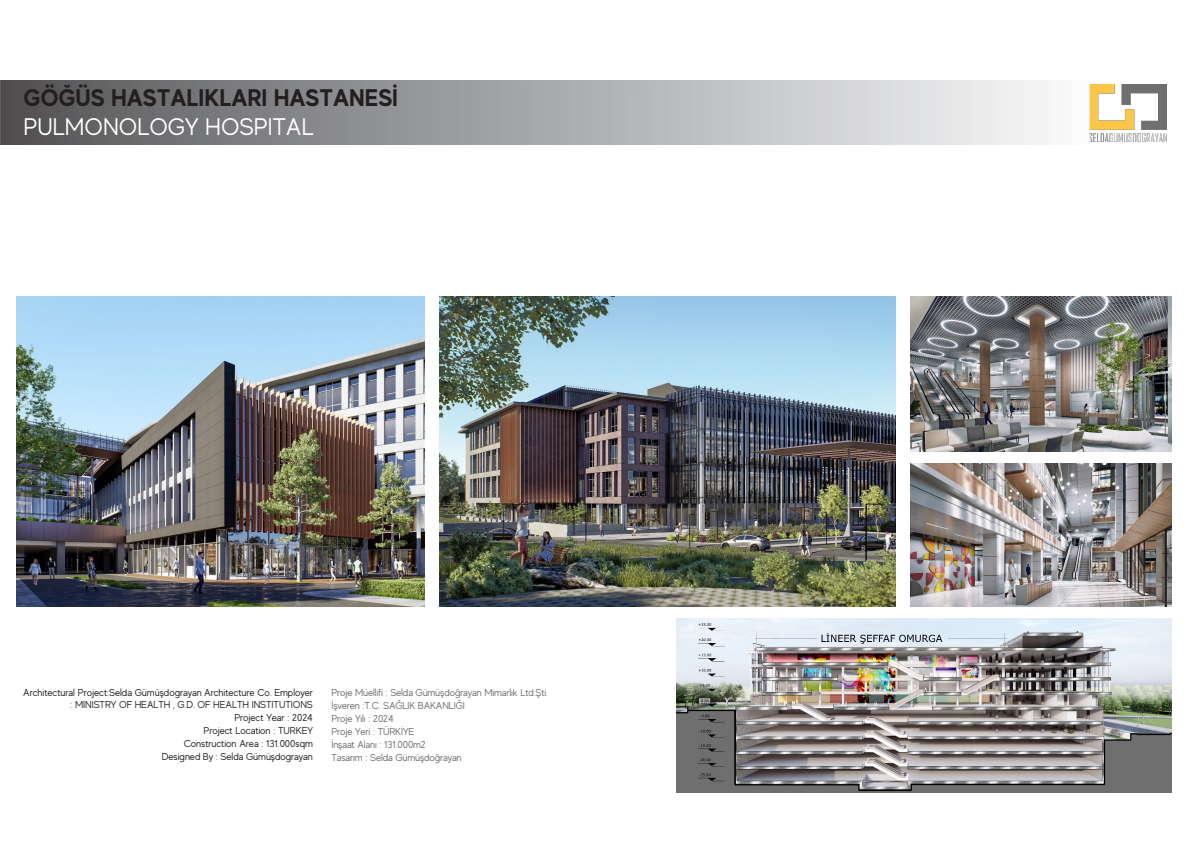
<style>
.page{position:relative;width:1191px;height:842px;background:#fff}
.page>*{position:absolute;margin:0;border:0;box-sizing:border-box;transform-origin:0 0}
.t1{font:700 24px "MADE Evolve Sans";color:#231f20}
.t2{font:24px "MADE Evolve Sans";color:#fff}
.t3{font:10px/12px "MADE Evolve Sans";letter-spacing:-.005em;color:#231f20;text-align:right}
.t4{font:10px "MADE Evolve Sans";letter-spacing:-.01em;color:#6e6e6c}
</style>
<div class="page">
<img style="left:1089px;top:84px;width:77px;height:57px">
<img style="left:0;top:80px;width:1047px;height:64px">
<img style="left:17px;top:296px;width:408px;height:311px">
<img style="left:440px;top:296px;width:455px;height:311px">
<img style="left:910px;top:463px;width:262px;height:144px">
<img style="left:910px;top:296px;width:262px;height:156px">
<img style="left:677px;top:618px;width:494px;height:174px">
<h2 class="t1" style="left:24px;top:83px;width:376px">GÖĞÜS HASTALIKLARI HASTANESİ</h2>
<h2 class="t2" style="left:24px;top:112px;width:292px">PULMONOLOGY HOSPITAL</h2>
<p class="t3" style="left:23px;top:686px;width:291px">Architectural Project:Selda Gümüşdograyan Architecture Co. Employer : MINISTRY OF HEALTH , G.D. OF HEALTH INSTITUTIONS</p>
<p class="t3" style="left:234px;top:711px;width:80px">Project Year : 2024</p>
<p class="t3" style="left:204px;top:724px;width:111px">Project Location : TURKEY</p>
<p class="t3" style="left:184px;top:737px;width:131px">Construction Area : 131.000sqm</p>
<p class="t3" style="left:162px;top:750px;width:153px">Designed By : Selda Gümüşdograyan</p>
<p class="t4" style="left:331px;top:686px;width:218px">Proje Müellifi : Selda Gümüşdoğrayan Mimarlık Ltd.Şti.</p>
<p class="t4" style="left:331px;top:699px;width:135px">İşveren :T.C. SAĞLIK BAKANLIĞI</p>
<p class="t4" style="left:331px;top:712px;width:64px">Proje Yılı : 2024</p>
<p class="t4" style="left:331px;top:725px;width:84px">Proje Yeri : TÜRKİYE</p>
<p class="t4" style="left:331px;top:738px;width:96px">İnşaat Alanı : 131.000m2</p>
<p class="t4" style="left:331px;top:751px;width:132px">Tasarım : Selda Gümüşdoğrayan</p>
</div>
